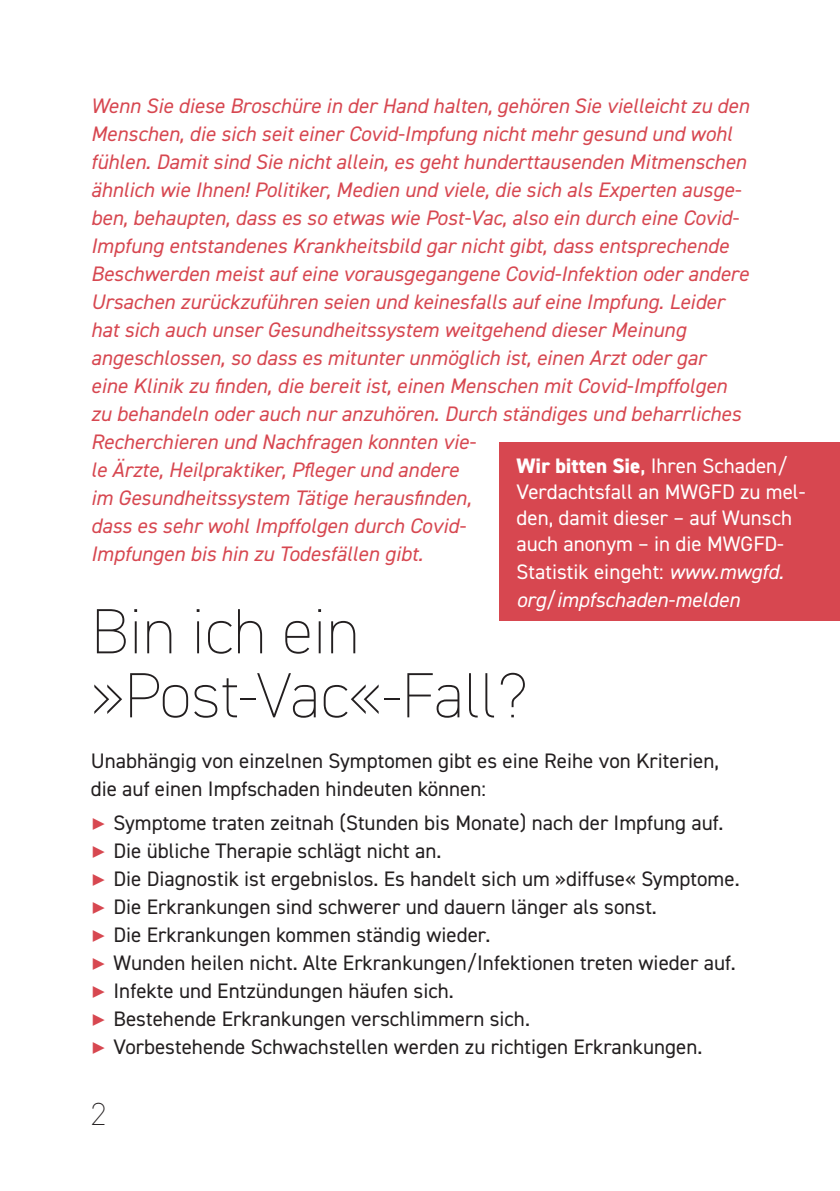
<style>
.page{position:relative;width:840px;height:1191px;background:#fff}
.page>*{position:absolute;margin:0;border:0;box-sizing:border-box;transform-origin:0 0}
.t1{font:200 64px/64px "DIN2014";color:#231f20}
.t2{font:200 32px "DIN2014";color:#231f20}
.t3{font:italic 21px/28px "DIN2014";color:#d74750}
.t4{font:21px/28px "DIN2014";color:#231f20}
.t5{font:21px/26px "DIN2014";color:#fff}
.t6{font:italic 21px/28px "DIN2014";color:#fff}
.s1{font-weight:800}
.s2{font-weight:600}
.s3{font-style:normal}
.s4{color:#d74750}
</style>
<div class="page">
<div style="left:499px;top:442px;width:340px;height:179px;background:#d74750"></div>
<p class="t3" style="left:91px;top:91px;width:659px">Wenn Sie diese Broschüre in der Hand halten, gehören Sie vielleicht zu den Menschen, die sich seit einer Covid-Impfung nicht mehr gesund und wohl fühlen. Damit sind Sie nicht allein, es geht hunderttausenden Mitmenschen ähnlich wie Ihnen! Politiker, Medien und viele, die sich als Experten ausge&shy;ben, behaupten, dass es so etwas wie Post-Vac, also ein durch eine Covid-Impfung entstandenes Krankheitsbild gar nicht gibt, dass entsprechende Beschwerden meist auf eine vorausgegangene Covid-Infektion oder andere Ursachen zurückzuführen seien und keinesfalls auf eine Impfung. Leider hat sich auch unser Gesundheitssystem weitgehend dieser Meinung angeschlossen, so dass es mitunter unmöglich ist, einen Arzt oder gar<br>eine Klinik zu finden, die bereit ist, einen Menschen mit Covid-Impffolgen zu behandeln oder auch nur anzuhören. Durch ständiges und beharrliches Recherchieren und Nachfragen konnten vie-<br>le Ärzte, Heilpraktiker, Pfleger und andere<br>im Gesundheitssystem Tätige herausfinden,<br>dass es sehr wohl Impffolgen durch Covid-<br>Impfungen bis hin zu Todesfällen gibt.</p>
<p class="t5" style="left:516px;top:452px;width:290px"><span class="s1">Wir bitten Sie</span><span class="s2">,</span> Ihren Schaden/<br>Verdachtsfall an MWGFD zu mel&shy;den, damit dieser – auf Wunsch auch anonym – in die MWGFD-</p>
<p class="t6" style="left:516px;top:557px;width:269px"><span class="s3">Statistik eingeht:</span> www.mwgfd. org/impfschaden-melden</p>
<h1 class="t1" style="left:91px;top:599px;width:438px">Bin ich ein »Post-Vac«-Fall?</h1>
<p class="t4" style="left:91px;top:746px;width:629px">Unabhängig von einzelnen Symptomen gibt es eine Reihe von Kriterien, die auf einen Impfschaden hindeuten können:</p>
<p class="t4" style="left:91px;top:808px;width:633px"><span class="s4">✓</span> Symptome traten zeitnah (Stunden bis Monate) nach der Impfung auf.</p>
<p class="t4" style="left:91px;top:836px;width:352px"><span class="s4">✓</span> Die übliche Therapie schlägt nicht an.</p>
<p class="t4" style="left:91px;top:864px;width:650px"><span class="s4">✓</span> Die Diagnostik ist ergebnislos. Es handelt sich um »diffuse« Symptome.</p>
<p class="t4" style="left:91px;top:892px;width:567px"><span class="s4">✓</span> Die Erkrankungen sind schwerer und dauern länger als sonst.</p>
<p class="t4" style="left:91px;top:920px;width:401px"><span class="s4">✓</span> Die Erkrankungen kommen ständig wieder.</p>
<p class="t4" style="left:91px;top:948px;width:646px"><span class="s4">✓</span> Wunden heilen nicht. Alte Erkrankungen/Infektionen treten wieder auf.</p>
<p class="t4" style="left:91px;top:976px;width:364px"><span class="s4">✓</span> Infekte und Entzündungen häufen sich.</p>
<p class="t4" style="left:91px;top:1004px;width:440px"><span class="s4">✓</span> Bestehende Erkrankungen verschlimmern sich.</p>
<p class="t4" style="left:91px;top:1032px;width:613px"><span class="s4">✓</span> Vorbestehende Schwachstellen werden zu richtigen Erkrankungen.</p>
<h2 class="t2" style="left:91px;top:1094px;width:17px">2</h2>
</div>
